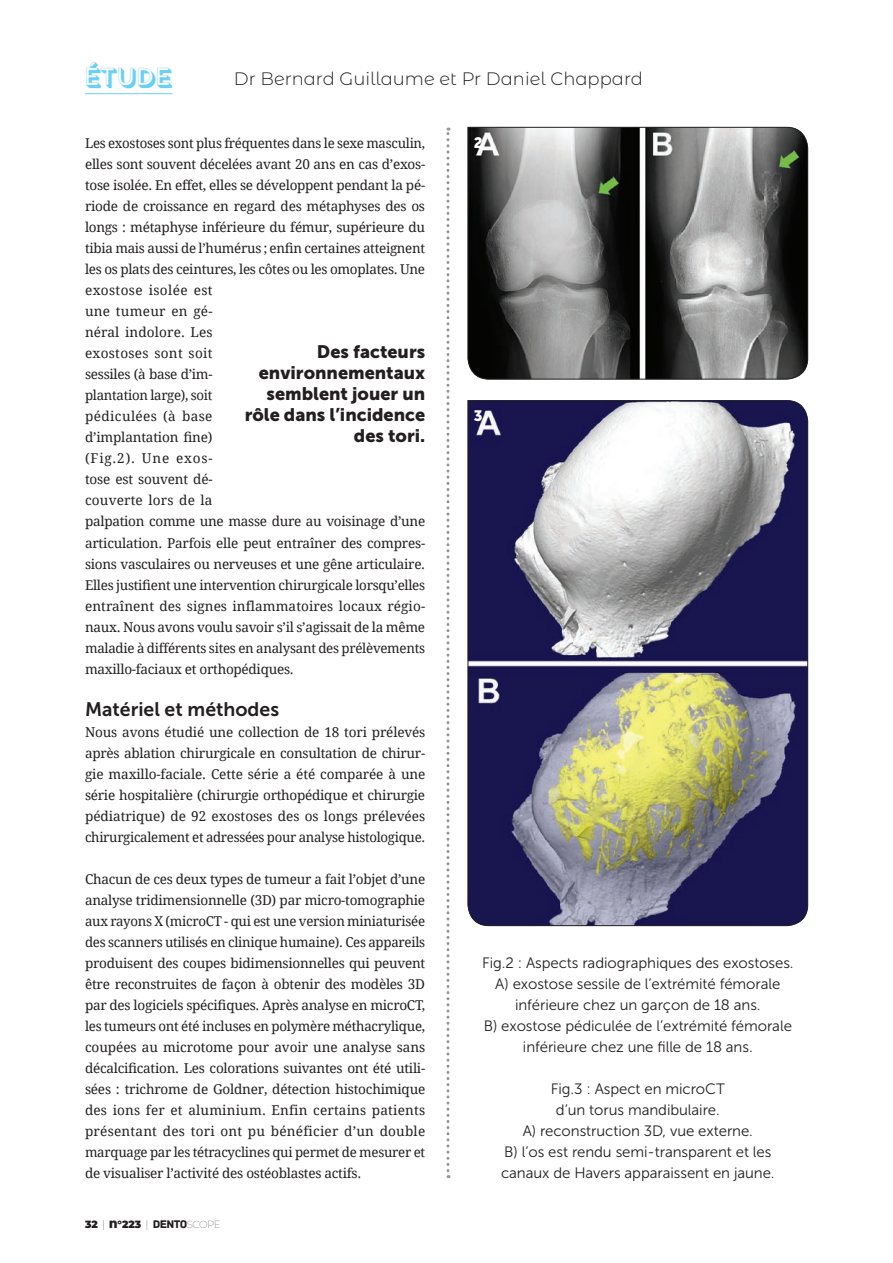
<style>
.page{position:relative;width:893px;height:1263px;background:#fff}
.page>*{position:absolute;margin:0;border:0;box-sizing:border-box;transform-origin:0 0}
.Titre_rubrique_Clini{font:27px "Rig Medium Fill";color:#6bcff6}
.Titre_dans_article_N{font:19.5px "Museo Sans 700";color:#231f20}
.Exergue_protocole{font:18px/21px "Museo Sans 900";color:#231f20;text-align:right}
.Sous_titre_rubrique{font:300 18px "Montserrat Alternates";color:#231f20}
.Légende_Fig{font:15px/21px "Museo Sans 300";letter-spacing:-.005em;color:#231f20;text-align:center}
.t1{font:15px "Museo Sans 900";color:#fff}
.BODY_CLINIQUE{font:13.5px/21px "Droid Serif";letter-spacing:-.02em;color:#231f20;text-align:justify}
.t2{font:900 10.5px "Montserrat Alternates";color:#231f20}
.s1{font-family:"Montserrat"}
.s2{font-family:"Montserrat";font-weight:100}
.s3{font-family:"Archive";font-weight:400;font-size:11.7px}
.s4{font-family:"Montserrat";font-weight:100;font-size:10.2px}
</style>
<div class="page">
<hr style="left:85px;top:93px;width:88px;height:1px;background:#6bcff6">
<svg style="left:467px;top:127px;width:341px;height:253px;background:#6c6d6c"></svg>
<svg style="left:467px;top:400px;width:341px;height:526px;background:#72707f"></svg>
<svg style="left:446px;top:128px;width:3px;height:1050px"></svg>
<p class="Titre_rubrique_Clini" style="left:85px;top:62px;width:89px">ÉTUDE</p>
<p class="Sous_titre_rubrique" style="left:234px;top:66px;width:411px">Dr Bernard Guillaume et Pr Daniel Chappard</p>
<p class="BODY_CLINIQUE" style="left:85px;top:132px;width:342px;text-align:left">Les exostoses sont plus fréquentes dans le sexe masculin, elles sont souvent décelées avant 20 ans en cas d’exos&shy;tose isolée. En effet, elles se développent pendant la pé&shy;riode de croissance en regard des métaphyses des os longs : métaphyse inférieure du fémur, supérieure du tibia mais aussi de l’humérus ; enfin certaines atteignent les os plats des ceintures, les côtes ou les omoplates. Une exostose isolée est<br>une tumeur en gé-<br>néral indolore. Les<br>exostoses sont soit<br>sessiles (à base d’im-<br>plantation large), soit<br>pédiculées (à base<br>d’implantation fine)<br>(Fig.2). Une exos-<br>tose est souvent dé-<br>couverte lors de la<br>palpation comme une masse dure au voisinage d’une articulation. Parfois elle peut entraîner des compres&shy;sions vasculaires ou nerveuses et une gêne articulaire.<br>Elles justifient une intervention chirurgicale lorsqu’elles entraînent des signes inflammatoires locaux régio&shy;naux. Nous avons voulu savoir s’il s’agissait de la même maladie à différents sites en analysant des prélèvements maxillo-faciaux et orthopédiques.</p>
<p class="Titre_dans_article_N" style="left:85px;top:698px;width:196px">Matériel et méthodes</p>
<p class="BODY_CLINIQUE" style="left:85px;top:721px;width:342px">Nous avons étudié une collection de 18 tori prélevés après ablation chirurgicale en consultation de chirur&shy;gie maxillo-faciale. Cette série a été comparée à une série hospitalière (chirurgie orthopédique et chirurgie pédiatrique) de 92 exostoses des os longs prélevées chirurgicalement et adressées pour analyse histologique.</p>
<p class="BODY_CLINIQUE" style="left:85px;top:868px;width:342px">Chacun de ces deux types de tumeur a fait l’objet d’une analyse tridimensionnelle (3D) par micro-tomographie aux rayons X (microCT - qui est une version miniaturisée des scanners utilisés en clinique humaine). Ces appareils produisent des coupes bidimensionnelles qui peuvent être reconstruites de façon à obtenir des modèles 3D par des logiciels spécifiques. Après analyse en microCT, les tumeurs ont été incluses en polymère méthacrylique, coupées au microtome pour avoir une analyse sans décalcification. Les colorations suivantes ont été utili&shy;sées : trichrome de Goldner, détection histochimique des ions fer et aluminium. Enfin certains patients présentant des tori ont pu bénéficier d’un double marquage par les tétracyclines qui permet de mesurer et de visualiser l’activité des ostéoblastes actifs.</p>
<p class="Exergue_protocole" style="left:245px;top:341px;width:182px">Des facteurs environnementaux semblent jouer un rôle dans l’incidence des tori.</p>
<p class="t2" style="left:85px;top:1217px;width:137px"><span class="s1">32</span> <span class="s2">|</span> N°223 <span class="s2">|</span> <span class="s3">DENTO</span><span class="s4">SCOPE</span></p>
<p class="t1" style="left:474px;top:134px;width:11px">2</p>
<p class="t1" style="left:474px;top:408px;width:10px">3</p>
<p class="Légende_Fig" style="left:482px;top:952px;width:313px">Fig.2 : Aspects radiographiques des exostoses.<br>A) exostose sessile de l’extrémité fémorale inférieure chez un garçon de 18 ans.<br>B) exostose pédiculée de l’extrémité fémorale inférieure chez une fille de 18 ans.</p>
<p class="Légende_Fig" style="left:501px;top:1078px;width:275px">Fig.3 : Aspect en microCT<br>d’un torus mandibulaire.<br>A) reconstruction 3D, vue externe.<br>B) l’os est rendu semi-transparent et les canaux de Havers apparaissent en jaune.</p>
</div>
